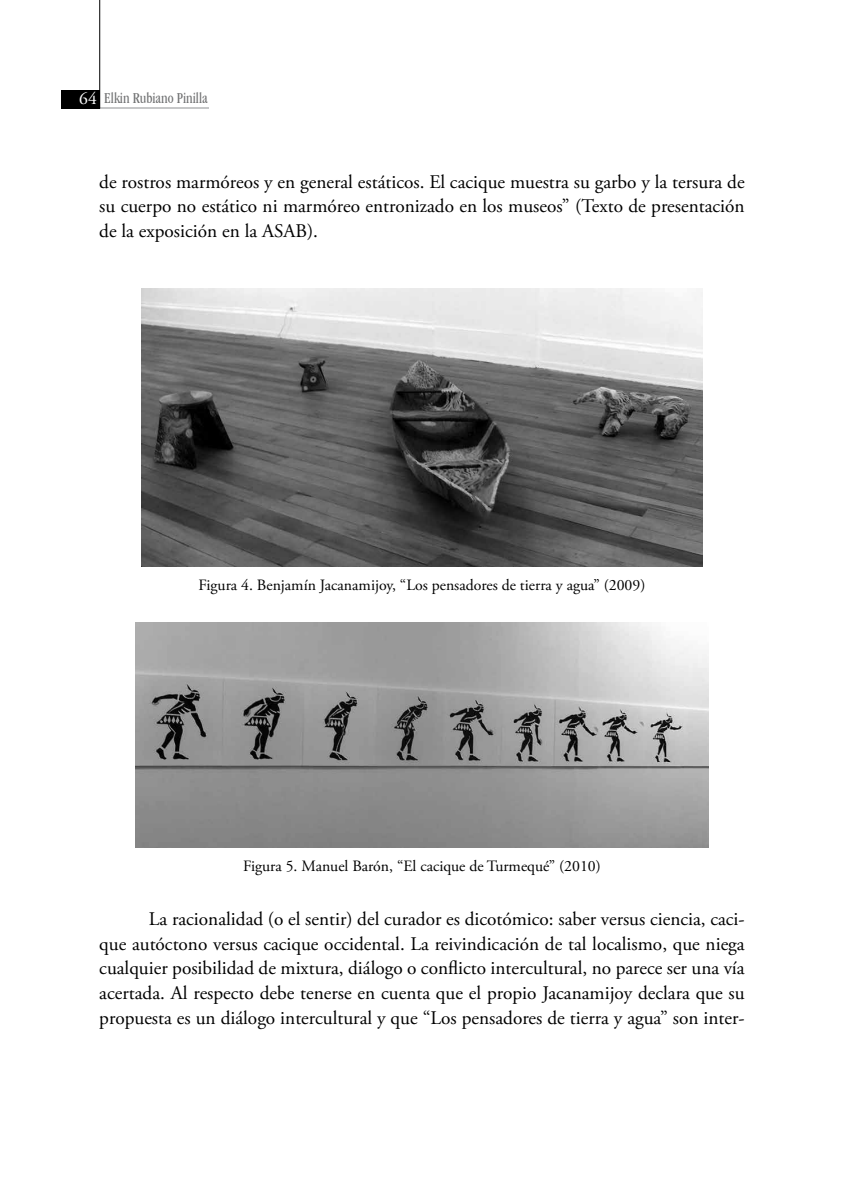
<style>
.page{position:relative;width:844px;height:1191px;background:#fff}
.page>*{position:absolute;margin:0;border:0;box-sizing:border-box;transform-origin:0 0}
.t1{font:19.25px/24.5px "Adobe Garamond Pro";color:#000;text-align:justify}
.t2{font:15.75px "Adobe Garamond Pro";color:#000}
.t3{font:condensed 15.75px "Garamond IT Cby BT";color:#707172;scale:.9 1}
.s1{font-family:"Adobe Garamond Pro";font-stretch:normal;font-size:17.5px;color:#fff}
</style>
<div class="page">
<hr style="left:99px;top:107px;width:110px;height:2px;background:#c6c7c8">
<div style="left:61px;top:90px;width:39px;height:19px;background:#000"></div>
<hr style="left:99px;top:0;width:1px;height:109px;background:#000">
<img style="left:141px;top:288px;width:561px;height:278px">
<img style="left:135px;top:622px;width:573px;height:225px">
<p class="t3" style="left:79px;top:89px;width:144px"><span class="s1">64</span> Elkin Rubiano Pinilla</p>
<p class="t1" style="left:99px;top:170px;width:646px">de rostros marmóreos y en general estáticos. El cacique muestra su garbo y la tersura de su cuerpo no estático ni marmóreo entronizado en los museos” (Texto de presentación de la exposición en la ASAB).</p>
<p class="t2" style="left:198px;top:576px;width:448px">Figura 4. Benjamín Jacanamijoy, “Los pensadores de tierra y agua” (2009)</p>
<p class="t2" style="left:243px;top:857px;width:359px">Figura 5. Manuel Barón, “El cacique de Turmequé” (2010)</p>
<p class="t1" style="left:99px;top:907px;width:646px;text-indent:50px">La racionalidad (o el sentir) del curador es dicotómico: saber versus ciencia, caci&shy;que autóctono versus cacique occidental. La reivindicación de tal localismo, que niega cualquier posibilidad de mixtura, diálogo o conflicto intercultural, no parece ser una vía acertada. Al respecto debe tenerse en cuenta que el propio Jacanamijoy declara que su propuesta es un diálogo intercultural y que “Los pensadores de tierra y agua” son inter-</p>
</div>
